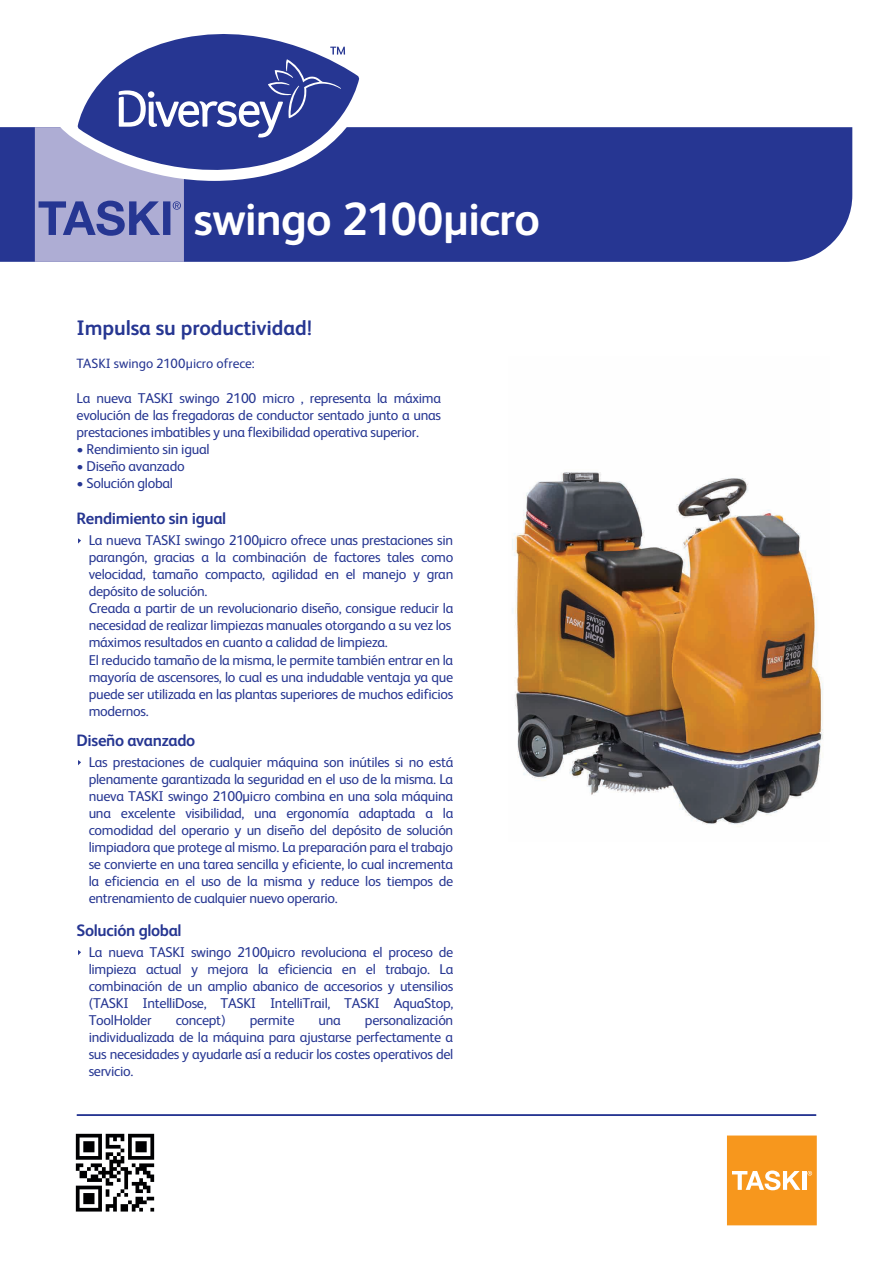
<style>
.page{position:relative;width:893px;height:1263px;background:#fff}
.page>*{position:absolute;margin:0;border:0;box-sizing:border-box;transform-origin:0 0}
.t1{font:700 46.5px "FS Albert";letter-spacing:-.02em;color:#fff}
.t2{font:700 21px "FS Albert";letter-spacing:-.005em;color:#263692}
.t3{font:700 16.5px "FS Albert";letter-spacing:-.02em;color:#263692}
.t4{font:14.25px/17.1px "FS Albert";letter-spacing:-.02em;color:#263692;text-align:justify}
.t5{font:13.5px "FS Albert";color:#263692}
</style>
<div class="page">
<div style="left:0;top:127px;width:852px;height:135px;background:#263692"></div>
<svg style="left:727px;top:1135px;width:90px;height:90px"></svg>
<hr style="left:77px;top:1114px;width:739px;height:2px;background:#263692">
<img style="left:75px;top:1133px;width:80px;height:79px">
<img style="left:512px;top:472px;width:311px;height:353px">
<svg style="left:359px;top:78px;width:15px;height:103px;fill:#263692"></svg>
<svg style="left:153px;top:34px;width:206px;height:148px"></svg>
<svg style="left:35px;top:47px;width:310px;height:215px"></svg>
<svg style="left:78px;top:538px;width:3px;height:6px"></svg>
<svg style="left:78px;top:760px;width:3px;height:5px"></svg>
<h1 class="t1" style="left:194px;top:192px;width:348px">swingo 2100µicro</h1>
<h2 class="t2" style="left:77px;top:316px;width:237px">Impulsa su productividad!</h2>
<p class="t5" style="left:77px;top:355px;width:180px">TASKI swingo 2100µicro ofrece:</p>
<p class="t4" style="left:77px;top:389px;width:366px">La nueva TASKI swingo 2100 micro , representa la máxima evolución de las fregadoras de conductor sentado junto a unas prestaciones imbatibles y una flexibilidad operativa superior.</p>
<p class="t4" style="left:77px;top:440px;width:134px">• Rendimiento sin igual</p>
<p class="t4" style="left:77px;top:457px;width:110px">• Diseño avanzado</p>
<p class="t4" style="left:77px;top:475px;width:98px">• Solución global</p>
<p class="t3" style="left:77px;top:509px;width:151px">Rendimiento sin igual</p>
<p class="t4" style="left:89px;top:531px;width:366px;text-align:left">La nueva TASKI swingo 2100µicro ofrece unas prestaciones sin parangón, gracias a la combinación de factores tales como velocidad, tamaño compacto, agilidad en el manejo y gran depósito de solución.<br>Creada a partir de un revolucionario diseño, consigue reducir la necesidad de realizar limpiezas manuales otorgando a su vez los máximos resultados en cuanto a calidad de limpieza.<br>El reducido tamaño de la misma, le permite también entrar en la mayoría de ascensores, lo cual es una indudable ventaja ya que puede ser utilizada en las plantas superiores de muchos edificios modernos.</p>
<p class="t3" style="left:77px;top:731px;width:120px">Diseño avanzado</p>
<p class="t4" style="left:89px;top:753px;width:366px">Las prestaciones de cualquier máquina son inútiles si no está plenamente garantizada la seguridad en el uso de la misma. La nueva TASKI swingo 2100µicro combina en una sola máquina una excelente visibilidad, una ergonomía adaptada a la comodidad del operario y un diseño del depósito de solución limpiadora que protege al mismo. La preparación para el trabajo se convierte en una tarea sencilla y eficiente, lo cual incrementa la eficiencia en el uso de la misma y reduce los tiempos de entrenamiento de cualquier nuevo operario.</p>
<p class="t3" style="left:77px;top:921px;width:107px">Solución global</p>
<p class="t4" style="left:89px;top:943px;width:366px">La nueva TASKI swingo 2100µicro revoluciona el proceso de limpieza actual y mejora la eficiencia en el trabajo. La combinación de un amplio abanico de accesorios y utensilios (TASKI IntelliDose, TASKI IntelliTrail, TASKI AquaStop, ToolHolder</p>
<p class="t4" style="left:176px;top:1011px;width:51px">concept)</p>
<p class="t4" style="left:250px;top:1011px;width:46px">permite</p>
<p class="t4" style="left:319px;top:1011px;width:24px">una</p>
<p class="t4" style="left:89px;top:1011px;width:366px;text-indent:276px">personalización individualizada de la máquina para ajustarse perfectamente a sus necesidades y ayudarle así a reducir los costes operativos del servicio.</p>
</div>
